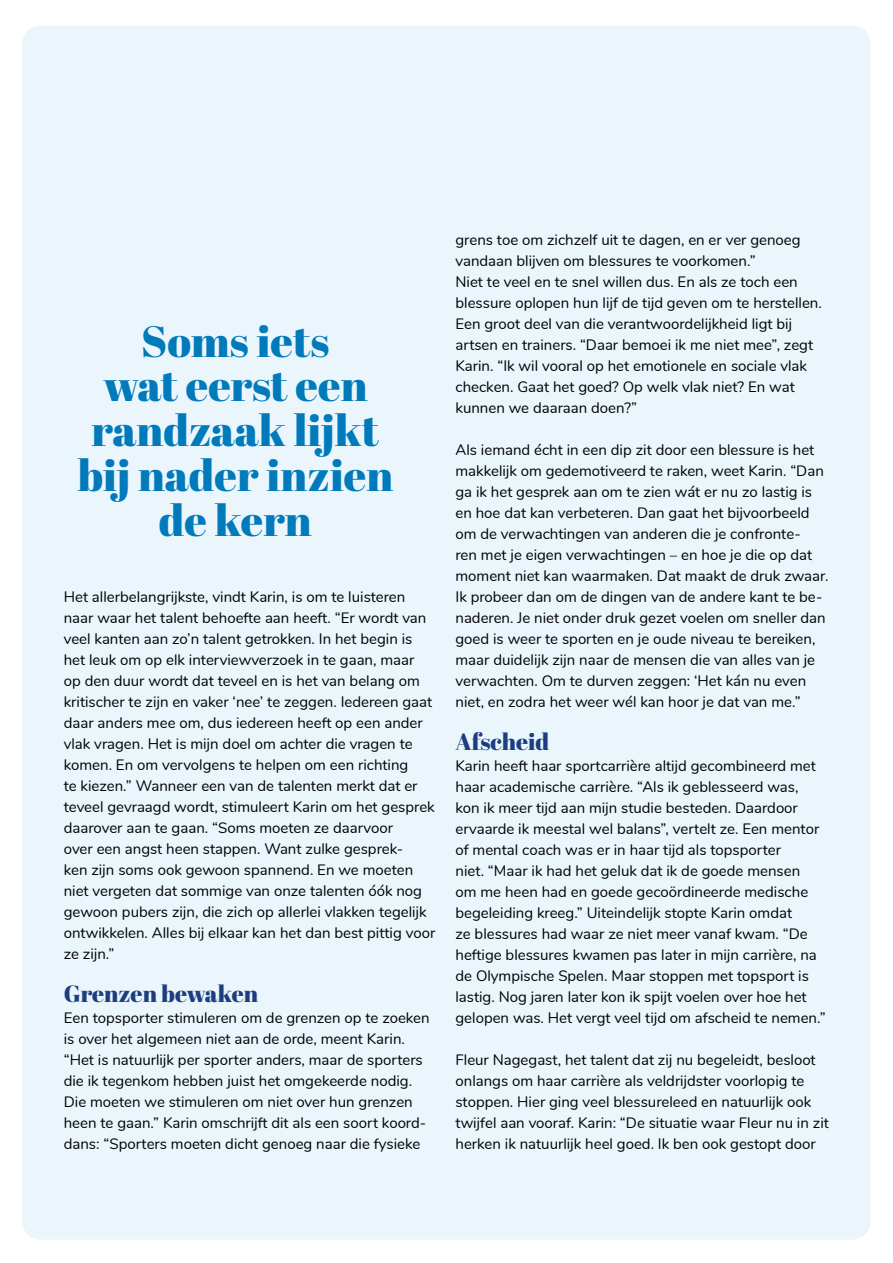
<style>
.page{position:relative;width:893px;height:1263px;background:#fff}
.page>*{position:absolute;margin:0;border:0;box-sizing:border-box;transform-origin:0 0}
.t1{font:43.65px/44.8px "Abril Fatface";color:#007aba;text-align:center}
.t2{font:23.4px "Abril Fatface";color:#1c3e81}
.t3{font:15px/21px "Nunito";color:#000}
</style>
<div class="page">
<div style="left:22px;top:26px;width:849px;height:1213px;background:#eaf6fc;border-radius:18px"></div>
<h1 class="t1" style="left:77px;top:317px;width:317px">Soms iets<br>wat eerst een randzaak lijkt bij nader inzien de kern</h1>
<p class="t3" style="left:64px;top:585px;width:373px">Het allerbelangrijkste, vindt Karin, is om te luisteren naar waar het talent behoefte aan heeft. “Er wordt van veel kanten aan zo’n talent getrokken. In het begin is het leuk om op elk interviewverzoek in te gaan, maar<br>op den duur wordt dat teveel en is het van belang om kritischer te zijn en vaker ‘nee’ te zeggen. Iedereen gaat daar anders mee om, dus iedereen heeft op een ander vlak vragen. Het is mijn doel om achter die vragen te komen. En om vervolgens te helpen om een richting<br>te kiezen.” Wanneer een van de talenten merkt dat er teveel gevraagd wordt, stimuleert Karin om het gesprek daarover aan te gaan. “Soms moeten ze daarvoor<br>over een angst heen stappen. Want zulke gesprek-<br>ken zijn soms ook gewoon spannend. En we moeten niet vergeten dat sommige van onze talenten óók nog gewoon pubers zijn, die zich op allerlei vlakken tegelijk ontwikkelen. Alles bij elkaar kan het dan best pittig voor ze zijn.”</p>
<h2 class="t2" style="left:64px;top:977px;width:196px">Grenzen bewaken</h2>
<p class="t3" style="left:64px;top:1007px;width:367px">Een topsporter stimuleren om de grenzen op te zoeken is over het algemeen niet aan de orde, meent Karin. “Het is natuurlijk per sporter anders, maar de sporters die ik tegenkom hebben juist het omgekeerde nodig.<br>Die moeten we stimuleren om niet over hun grenzen heen te gaan.” Karin omschrijft dit als een soort koord&shy;dans: “Sporters moeten dicht genoeg naar die fysieke</p>
<p class="t3" style="left:455px;top:228px;width:368px">grens toe om zichzelf uit te dagen, en er ver genoeg vandaan blijven om blessures te voorkomen.”<br>Niet te veel en te snel willen dus. En als ze toch een blessure oplopen hun lijf de tijd geven om te herstellen.<br>Een groot deel van die verantwoordelijkheid ligt bij artsen en trainers. “Daar bemoei ik me niet mee”, zegt Karin. “Ik wil vooral op het emotionele en sociale vlak checken. Gaat het goed? Op welk vlak niet? En wat kunnen we daaraan doen?”</p>
<p class="t3" style="left:455px;top:438px;width:375px">Als iemand écht in een dip zit door een blessure is het makkelijk om gedemotiveerd te raken, weet Karin. “Dan ga ik het gesprek aan om te zien wát er nu zo lastig is en hoe dat kan verbeteren. Dan gaat het bijvoorbeeld om de verwachtingen van anderen die je confronte-<br>ren met je eigen verwachtingen – en hoe je die op dat moment niet kan waarmaken. Dat maakt de druk zwaar.<br>Ik probeer dan om de dingen van de andere kant te be&shy;naderen. Je niet onder druk gezet voelen om sneller dan goed is weer te sporten en je oude niveau te bereiken, maar duidelijk zijn naar de mensen die van alles van je verwachten. Om te durven zeggen: ‘Het kán nu even niet, en zodra het weer wél kan hoor je dat van me.”</p>
<h2 class="t2" style="left:455px;top:726px;width:95px">Afscheid</h2>
<p class="t3" style="left:455px;top:755px;width:372px">Karin heeft haar sportcarrière altijd gecombineerd met haar academische carrière. “Als ik geblesseerd was, kon ik meer tijd aan mijn studie besteden. Daardoor ervaarde ik meestal wel balans”, vertelt ze. Een mentor of mental coach was er in haar tijd als topsporter<br>niet. “Maar ik had het geluk dat ik de goede mensen<br>om me heen had en goede gecoördineerde medische begeleiding kreeg.” Uiteindelijk stopte Karin omdat<br>ze blessures had waar ze niet meer vanaf kwam. “De heftige blessures kwamen pas later in mijn carrière, na de Olympische Spelen. Maar stoppen met topsport is lastig. Nog jaren later kon ik spijt voelen over hoe het gelopen was. Het vergt veel tijd om afscheid te nemen.”</p>
<p class="t3" style="left:455px;top:1049px;width:375px">Fleur Nagegast, het talent dat zij nu begeleidt, besloot onlangs om haar carrière als veldrijdster voorlopig te stoppen. Hier ging veel blessureleed en natuurlijk ook twijfel aan vooraf. Karin: “De situatie waar Fleur nu in zit herken ik natuurlijk heel goed. Ik ben ook gestopt door</p>
</div>
